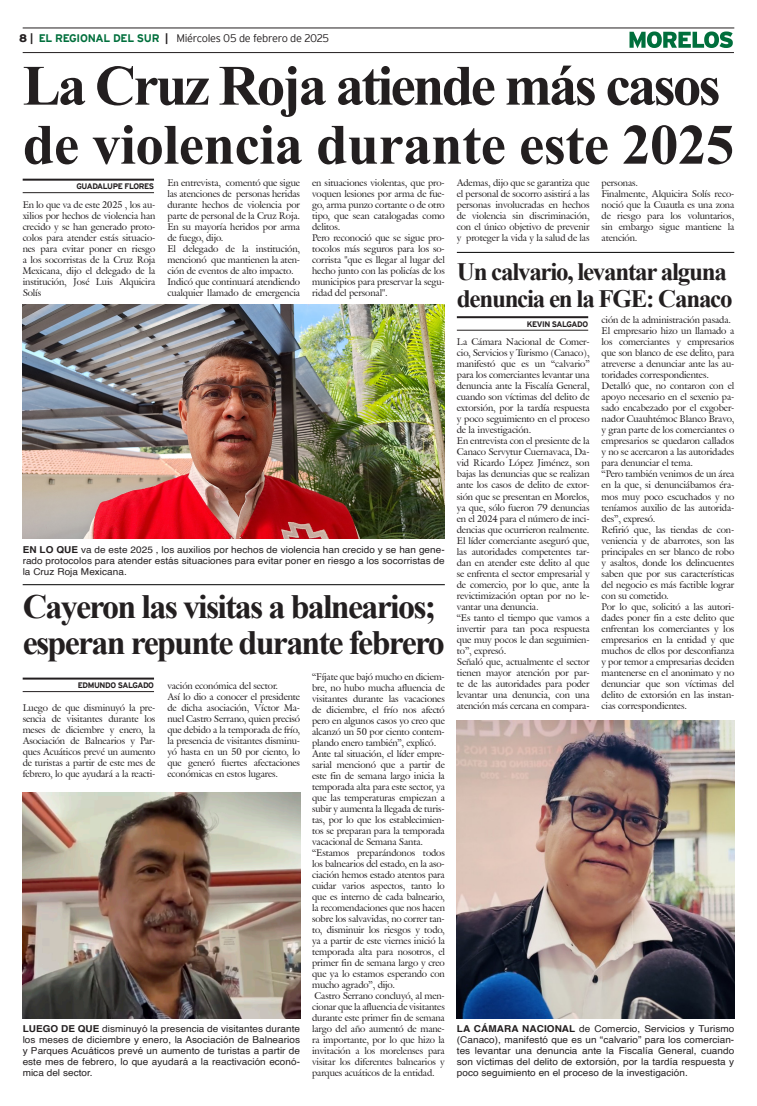
<style>
.page{position:relative;width:757px;height:1106px;background:#fff}
.page>*{position:absolute;margin:0;border:0;box-sizing:border-box;transform-origin:0 0}
.Cabeza_01{font:700 57px "Times New Roman";letter-spacing:-.01em;color:#231f20}
.Cabeza_01-2{font:700 57px "Times New Roman";letter-spacing:-.05em;color:#231f20}
.Cabeza_02{font:700 34px "Times New Roman";letter-spacing:-.05em;color:#231f20}
.Cabeza_03{font:700 25px "Times New Roman";letter-spacing:-.05em;color:#231f20}
.t1{font:300 11px "Interstate";letter-spacing:-.025em;color:#231f20}
.t2{font:9.5px/11px "Galliard IT Cby BT";letter-spacing:-.01em;color:#231f20;text-align:justify}
.Pie_de_foto{font:9.5px/11px "Helvetica";letter-spacing:.005em;color:#231f20;text-align:justify;scale:1.05 1}
.t3{font:700 8px "Interstate";letter-spacing:-.05em;color:#231f20}
.s1{font-weight:900}
.s2{font-weight:700}
.s3{font-weight:700;color:#006f3c}
</style>
<div class="page">
<hr style="left:23px;top:28px;width:711px;height:1px;background:#231f20">
<hr style="left:23px;top:52px;width:711px;height:1px;background:#231f20">
<svg style="left:629px;top:31px;width:104px;height:17px"></svg>
<hr style="left:23px;top:179px;width:131px;height:2px;background:#231f20">
<hr style="left:23px;top:192px;width:131px;height:1px;background:#231f20">
<hr style="left:23px;top:677px;width:131px;height:2px;background:#231f20">
<hr style="left:23px;top:691px;width:131px;height:1px;background:#231f20">
<hr style="left:23px;top:584px;width:422px;height:1px;background:#000">
<hr style="left:457px;top:316px;width:131px;height:2px;background:#231f20">
<hr style="left:457px;top:330px;width:131px;height:1px;background:#231f20">
<hr style="left:457px;top:252px;width:277px;height:1px;background:#000">
<img style="left:23px;top:305px;width:422px;height:234px">
<img style="left:23px;top:792px;width:277px;height:226px">
<img style="left:457px;top:720px;width:277px;height:298px">
<p class="t1" style="left:19px;top:32px;width:311px"><span class="s1">8</span> <span class="s2">|</span> <span class="s3">EL REGIONAL DEL SUR</span> <span class="s2">|</span> Miércoles 05 de febrero de 2025</p>
<p class="Cabeza_01-2" style="left:23px;top:44px;width:699px">La Cruz Roja atiende más casos</p>
<p class="Cabeza_01" style="left:23px;top:103px;width:713px">de violencia durante este 2025</p>
<p class="t3" style="left:76px;top:182px;width:79px">GUADALUPE FLORES</p>
<p class="t2" style="left:457px;top:177px;width:134px">Ademas, dijo que se garantiza que el personal de socorro asistirá a las personas involucradas en hechos de violencia sin discriminación, con el único objetivo de prevenir y proteger la vida y la salud de las</p>
<p class="t2" style="left:601px;top:177px;width:38px">personas.</p>
<p class="t2" style="left:167px;top:177px;width:134px">En entrevista, comentó que sigue las atenciones de personas heridas durante hechos de violencia por parte de personal de la Cruz Roja.<br>En su mayoría heridos por arma de fuego, dijo.</p>
<p class="t2" style="left:167px;top:243px;width:134px">El delegado de la institución, mencionó que mantienen la aten&shy;ción de eventos de alto impacto.</p>
<p class="t2" style="left:167px;top:276px;width:134px">Indicó que continuará atendiendo cualquier llamado de emergencia</p>
<p class="t2" style="left:312px;top:177px;width:134px">en situaciones violentas, que pro&shy;voquen lesiones por arma de fue&shy;go, arma punzo cortante o de otro tipo, que sean catalogadas como delitos.</p>
<p class="t2" style="left:312px;top:232px;width:134px">Pero reconoció que se sigue pro&shy;tocolos más seguros para los so&shy;corrista "que es llegar al lugar del hecho junto con las policías de los municipios para preservar la segu&shy;ridad del personal".</p>
<p class="t2" style="left:601px;top:188px;width:134px">Finalmente, Alquicira Solís reco&shy;noció que la Cuautla es una zona de riesgo para los voluntarios, sin embargo sigue mantiene la atención.</p>
<p class="t2" style="left:23px;top:199px;width:134px">En lo que va de este 2025 , los au&shy;xilios por hechos de violencia han crecido y se han generado proto&shy;colos para atender estás situacio&shy;nes para evitar poner en riesgo a los socorristas de la Cruz Roja Mexicana, dijo el delegado de la institución, José Luis Alquicira Solís</p>
<p class="Cabeza_03" style="left:457px;top:254px;width:271px">Un calvario, levantar alguna</p>
<p class="Cabeza_03" style="left:457px;top:281px;width:277px">denuncia en la FGE: Canaco</p>
<p class="t3" style="left:527px;top:319px;width:63px">KEVIN SALGADO</p>
<p class="t2" style="left:601px;top:314px;width:131px">ción de la administración pasada.</p>
<p class="t2" style="left:601px;top:325px;width:134px">El empresario hizo un llamado a los comerciantes y empresarios que son blanco de ese delito, para atreverse a denunciar ante las au&shy;toridades correspondientes.</p>
<p class="t2" style="left:601px;top:380px;width:134px">Detalló que, no contaron con el apoyo necesario en el sexenio pa&shy;sado encabezado por el exgober&shy;nador Cuauhtémoc Blanco Bravo, y gran parte de los comerciantes o empresarios se quedaron callados y no se acercaron a las autoridades para denunciar el tema.</p>
<p class="t2" style="left:601px;top:468px;width:134px">“Pero también venimos de un área en la que, si denunciábamos éra&shy;mos muy poco escuchados y no teníamos auxilio de las autorida&shy;des”, expresó.</p>
<p class="t2" style="left:601px;top:523px;width:134px">Refirió que, las tiendas de con&shy;veniencia y de abarrotes, son las principales en ser blanco de robo y asaltos, donde los delincuentes saben que por sus características del negocio es más factible lograr con su cometido.</p>
<p class="t2" style="left:601px;top:600px;width:134px">Por lo que, solicitó a las autori&shy;dades poner fin a este delito que enfrentan los comerciantes y los empresarios en la entidad y que muchos de ellos por desconfianza y por temor a empresarias deciden mantenerse en el anonimato y no denunciar que son víctimas del delito de extorsión en las instan&shy;cias correspondientes.</p>
<p class="t2" style="left:457px;top:336px;width:134px">La Cámara Nacional de Comer&shy;cio, Servicios y Turismo (Canaco), manifestó que es un “calvario” para los comerciantes levantar una denuncia ante la Fiscalía General, cuando son víctimas del delito de extorsión, por la tardía respuesta y poco seguimiento en el proceso de la investigación.</p>
<p class="t2" style="left:457px;top:435px;width:134px">En entrevista con el presiente de la Canaco Servytur Cuernavaca, Da&shy;vid Ricardo López Jiménez, son bajas las denuncias que se realizan ante los casos de delito de extor&shy;sión que se presentan en Morelos, ya que, sólo fueron 79 denuncias en el 2024 para el número de inci&shy;dencias que ocurrieron realmente.</p>
<p class="t2" style="left:457px;top:534px;width:134px">El líder comerciante aseguró que, las autoridades competentes tar&shy;dan en atender este delito al que se enfrenta el sector empresarial y de comercio, por lo que, ante la revictimización optan por no le&shy;vantar una denuncia.</p>
<p class="t2" style="left:457px;top:611px;width:134px">“Es tanto el tiempo que vamos a invertir para tan poca respuesta que muy pocos le dan seguimien&shy;to”, expresó.</p>
<p class="t2" style="left:457px;top:655px;width:134px">Señaló que, actualmente el sector tienen mayor atención por par&shy;te de las autoridades para poder levantar una denuncia, con una atención más cercana en compara-</p>
<p class="Pie_de_foto" style="left:23px;top:544px;width:403px"><span class="s2">EN LO QUE</span> va de este 2025 , los auxilios por hechos de violencia han crecido y se han gene&shy;rado protocolos para atender estás situaciones para evitar poner en riesgo a los socorristas de la Cruz Roja Mexicana.</p>
<p class="Cabeza_02" style="left:23px;top:581px;width:415px">Cayeron las visitas a balnearios;</p>
<p class="Cabeza_02" style="left:23px;top:617px;width:424px">esperan repunte durante febrero</p>
<p class="t3" style="left:78px;top:681px;width:78px">EDMUNDO SALGADO</p>
<p class="t2" style="left:312px;top:671px;width:134px">“Fíjate que bajó mucho en diciem&shy;bre, no hubo mucha afluencia de visitantes durante las vacaciones de diciembre, el frío nos afectó pero en algunos casos yo creo que alcanzó un 50 por ciento contem&shy;plando enero también”, explicó.</p>
<p class="t2" style="left:312px;top:748px;width:134px">Ante tal situación, el líder empre&shy;sarial mencionó que a partir de este fin de semana largo inicia la temporada alta para este sector, ya que las temperaturas empiezan a subir y aumenta la llegada de turis&shy;tas, por lo que los establecimien&shy;tos se preparan para la temporada vacacional de Semana Santa.</p>
<p class="t2" style="left:312px;top:847px;width:134px">“Estamos preparándonos todos los balnearios del estado, en la aso&shy;ciación hemos estado atentos para cuidar varios aspectos, tanto lo que es interno de cada balneario, la recomendaciones que nos hacen sobre los salvavidas, no correr tan&shy;to, disminuir los riesgos y todo, ya a partir de este viernes inició la temporada alta para nosotros, el primer fin de semana largo y creo que ya lo estamos esperando con mucho agrado”, dijo.</p>
<p class="t2" style="left:312px;top:990px;width:134px">Castro Serrano concluyó, al men&shy;cionar que la afluencia de visitantes durante este primer fin de semana largo del año aumentó de mane&shy;ra importante, por lo que hizo la invitación a los morelenses para visitar los diferentes balnearios y parques acuáticos de la entidad.</p>
<p class="t2" style="left:167px;top:680px;width:112px">vación económica del sector.</p>
<p class="t2" style="left:167px;top:691px;width:134px">Así lo dio a conocer el presidente de dicha asociación, Víctor Ma&shy;nuel Castro Serrano, quien precisó que debido a la temporada de frío, la presencia de visitantes disminu&shy;yó hasta en un 50 por ciento, lo que generó fuertes afectaciones económicas en estos lugares.</p>
<p class="t2" style="left:23px;top:702px;width:134px">Luego de que disminuyó la pre&shy;sencia de visitantes durante los meses de diciembre y enero, la Asociación de Balnearios y Par&shy;ques Acuáticos prevé un aumento de turistas a partir de este mes de febrero, lo que ayudará a la reacti-</p>
<p class="Pie_de_foto" style="left:457px;top:1023px;width:266px"><span class="s2">LA CÁMARA NACIONAL</span> de Comercio, Servicios y Turismo (Canaco), manifestó que es un “calvario” para los comercian&shy;tes levantar una denuncia ante la Fiscalía General, cuando son víctimas del delito de extorsión, por la tardía respuesta y poco seguimiento en el proceso de la investigación.</p>
<p class="Pie_de_foto" style="left:23px;top:1023px;width:266px"><span class="s2">LUEGO DE QUE</span> disminuyó la presencia de visitantes durante los meses de diciembre y enero, la Asociación de Balnearios y Parques Acuáticos prevé un aumento de turistas a partir de este mes de febrero, lo que ayudará a la reactivación econó&shy;mica del sector.</p>
</div>
